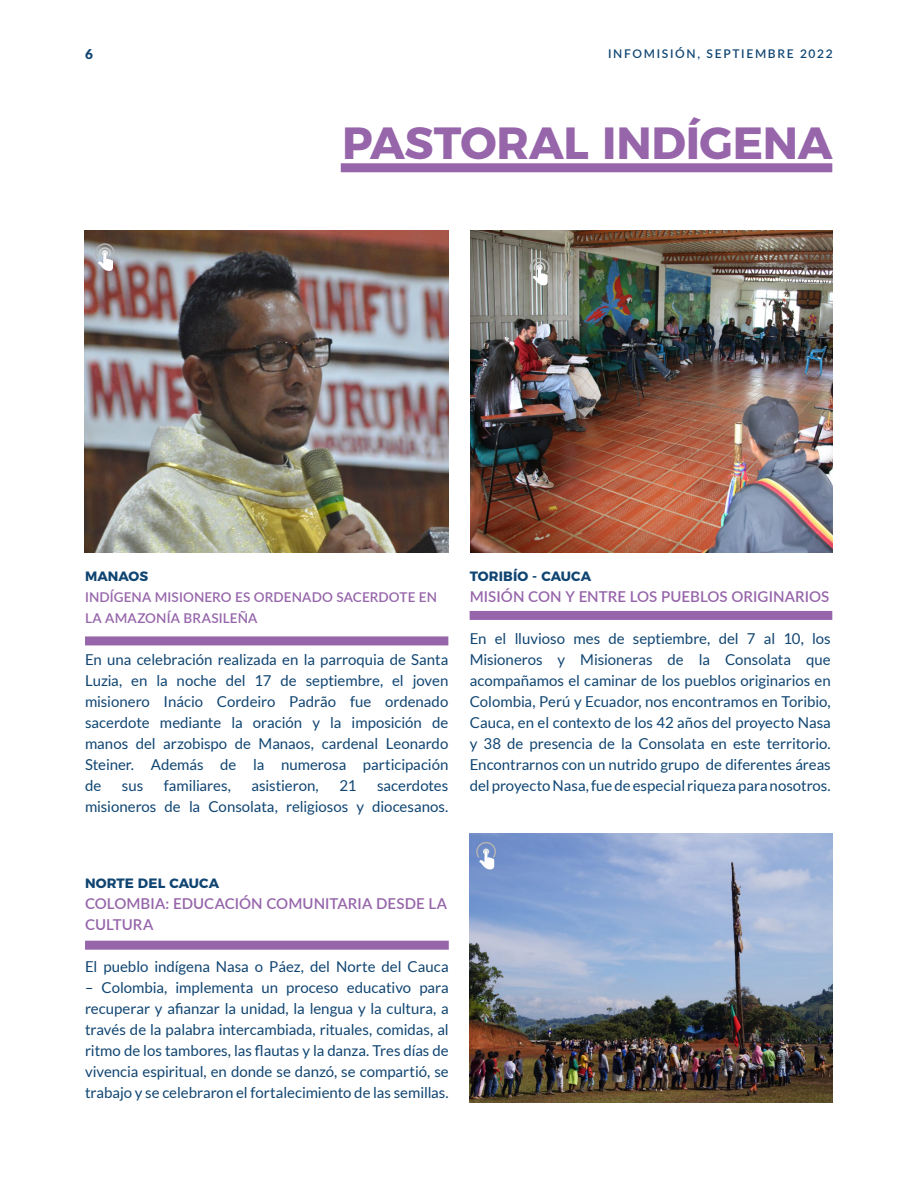
<style>
.page{position:relative;width:918px;height:1188px;background:#fff}
.page>*{position:absolute;margin:0;border:0;box-sizing:border-box;transform-origin:0 0}
.t1{font:700 45px "Montserrat";letter-spacing:-.005em;color:#9665aa}
.t2{font:15px/21px "Lato";color:#104572;text-align:justify}
.t3{font:600 15px/21px "Lato";letter-spacing:.005em;color:#9665aa}
.t4{font:600 13.5px/21px "Lato";letter-spacing:.01em;color:#9665aa}
.t5{font:700 13.5px "Montserrat";letter-spacing:.01em;color:#104572}
.t6{font:900 13.5px "Lato";color:#104572}
.t7{font:600 12px "Lato";letter-spacing:.14em;color:#104572}
</style>
<div class="page">
<img style="left:470px;top:833px;width:363px;height:270px">
<div style="left:85px;top:941px;width:364px;height:9px;background:#9665aa"></div>
<div style="left:341px;top:163px;width:491px;height:9px;background:#9665aa"></div>
<svg style="left:476px;top:842px;width:20px;height:28px"></svg>
<img style="left:85px;top:230px;width:363px;height:323px">
<div style="left:85px;top:636px;width:363px;height:9px;background:#9665aa"></div>
<svg style="left:95px;top:243px;width:20px;height:28px"></svg>
<div style="left:470px;top:611px;width:362px;height:9px;background:#9665aa"></div>
<img style="left:470px;top:230px;width:363px;height:323px">
<svg style="left:529px;top:258px;width:20px;height:27px"></svg>
<p class="t6" style="left:85px;top:46px;width:9px">6</p>
<p class="t7" style="left:608px;top:45px;width:226px">INFOMISIÓN, SEPTIEMBRE 2022</p>
<h1 class="t1" style="left:342px;top:106px;width:492px">PASTORAL INDÍGENA</h1>
<p class="t5" style="left:85px;top:565px;width:65px">MANAOS</p>
<p class="t4" style="left:85px;top:586px;width:353px">INDÍGENA MISIONERO ES ORDENADO SACERDOTE EN<br>LA AMAZONÍA BRASILEÑA</p>
<p class="t2" style="left:85px;top:648px;width:365px">En una celebración realizada en la parroquia de Santa Luzia, en la noche del 17 de septiembre, el joven misionero Inácio Cordeiro Padrão fue ordenado sacerdote mediante la oración y la imposición de manos del arzobispo de Manaos, cardenal Leonardo Steiner. Además de la numerosa participación de</p>
<p class="t2" style="left:85px;top:774px;width:365px;text-align:right">sacerdotes<br>misioneros de la Consolata, religiosos y diocesanos.</p>
<p class="t2" style="left:122px;top:774px;width:23px">sus</p>
<p class="t2" style="left:164px;top:774px;width:69px">familiares,</p>
<p class="t2" style="left:252px;top:774px;width:69px">asistieron,</p>
<p class="t2" style="left:339px;top:774px;width:18px">21</p>
<p class="t5" style="left:470px;top:565px;width:123px">TORIBÍO - CAUCA</p>
<p class="t3" style="left:470px;top:585px;width:361px">MISIÓN CON Y ENTRE LOS PUEBLOS ORIGINARIOS</p>
<p class="t2" style="left:470px;top:627px;width:363px">En el lluvioso mes de septiembre, del 7 al 10, los Misioneros y Misioneras de la Consolata que acompañamos el caminar de los pueblos originarios en Colombia, Perú y Ecuador, nos encontramos en Toribio, Cauca, en el contexto de los 42 años del proyecto Nasa y 38 de presencia de la Consolata en este territorio.<br>Encontrarnos con un nutrido grupo de diferentes áreas del proyecto Nasa, fue de especial riqueza para nosotros.</p>
<p class="t5" style="left:85px;top:872px;width:136px">NORTE DEL CAUCA</p>
<p class="t3" style="left:85px;top:892px;width:364px">COLOMBIA: EDUCACIÓN COMUNITARIA DESDE LA<br>CULTURA</p>
<p class="t2" style="left:85px;top:956px;width:365px">El pueblo indígena Nasa o Páez, del Norte del Cauca</p>
<p class="t2" style="left:85px;top:977px;width:365px">– Colombia, implementa un proceso educativo para recuperar y afianzar la unidad, la lengua y la cultura, a través de la palabra intercambiada, rituales, comidas, al ritmo de los tambores, las flautas y la danza. Tres días de vivencia espiritual, en donde se danzó, se compartió, se trabajo y se celebraron el fortalecimiento de las semillas.</p>
</div>
